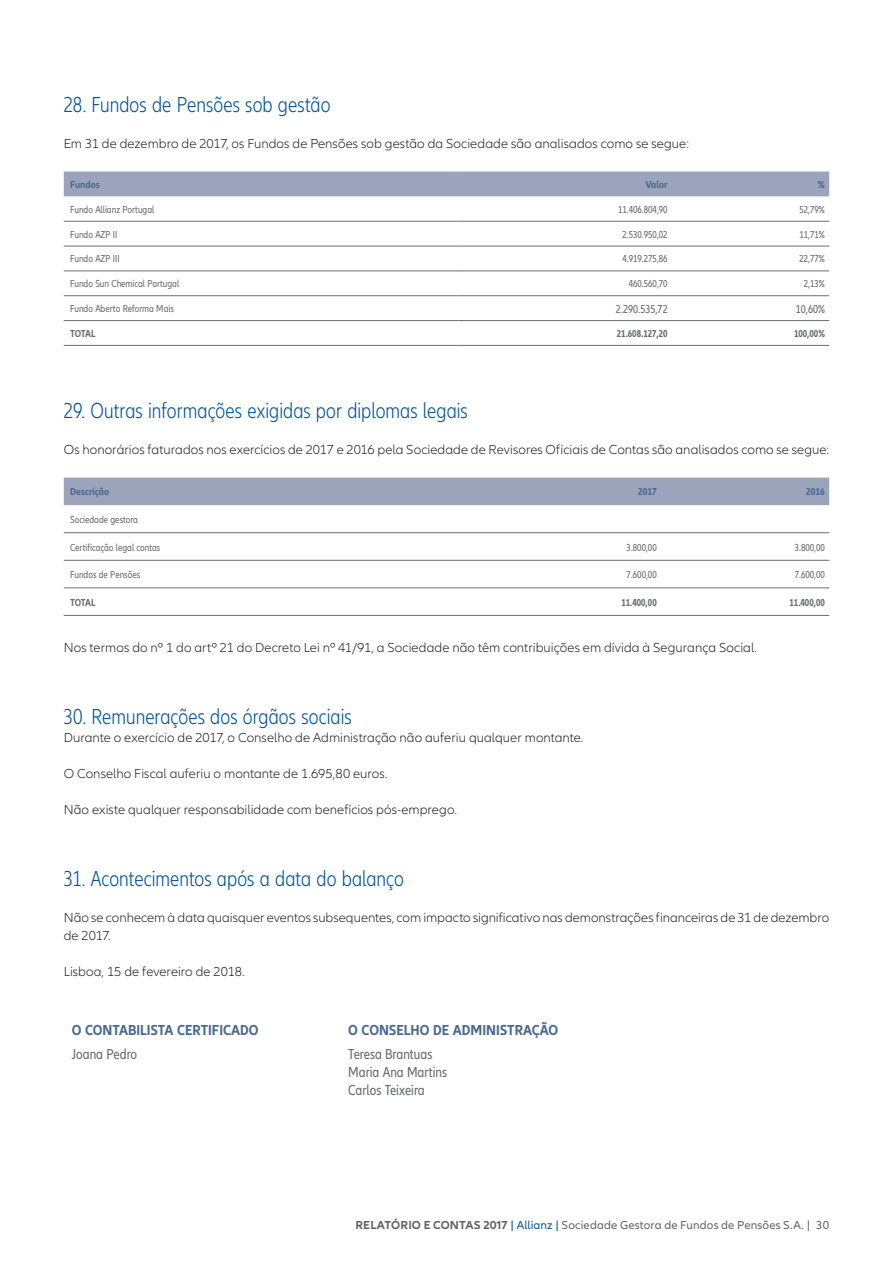
<style>
.page{position:relative;width:893px;height:1263px;background:#fff}
.page>*{position:absolute;margin:0;border:0;box-sizing:border-box;transform-origin:0 0}
.t1{font:300 condensed 22.5px "Allianz Neo";letter-spacing:.005em;color:#015399}
.t2{font:condensed 15px/18px "Allianz Neo";color:#6c6d70}
.t3{font:700 condensed 15px "Allianz Neo";color:#496a8e;scale:1.06 1}
.t4{font:300 13.5px/18px "Allianz Neo";color:#231f20}
.t5{font:12px "Allianz Neo";letter-spacing:.01em;color:#636366}
.t6{font:condensed 12px "Allianz Neo";color:#6c6d70}
.t7{font:condensed 10.5px "Allianz Neo";color:#6c6d70}
.t8{font:700 condensed 10.5px "Allianz Neo";color:#6c6d70}
.t9{font:700 condensed 10.5px "Allianz Neo";color:#496a8e;scale:1.06 1}
.s1{font-weight:700}
.s2{color:#015399}
</style>
<div class="page">
<div style="left:64px;top:172px;width:765px;height:24px;background:#9ca4bb"></div>
<hr style="left:64px;top:221px;width:394px;height:1px;background:#6c6d70">
<hr style="left:458px;top:221px;width:214px;height:1px;background:#6c6d70">
<hr style="left:672px;top:221px;width:157px;height:1px;background:#6c6d70">
<hr style="left:64px;top:246px;width:394px;height:1px;background:#6c6d70">
<hr style="left:458px;top:246px;width:214px;height:1px;background:#6c6d70">
<hr style="left:672px;top:246px;width:157px;height:1px;background:#6c6d70">
<hr style="left:64px;top:271px;width:394px;height:1px;background:#6c6d70">
<hr style="left:458px;top:271px;width:214px;height:1px;background:#6c6d70">
<hr style="left:672px;top:271px;width:157px;height:1px;background:#6c6d70">
<hr style="left:64px;top:295px;width:394px;height:1px;background:#6c6d70">
<hr style="left:458px;top:295px;width:214px;height:1px;background:#6c6d70">
<hr style="left:672px;top:295px;width:157px;height:1px;background:#6c6d70">
<hr style="left:64px;top:320px;width:394px;height:1px;background:#6c6d70">
<hr style="left:458px;top:320px;width:214px;height:1px;background:#6c6d70">
<hr style="left:672px;top:320px;width:157px;height:1px;background:#6c6d70">
<hr style="left:64px;top:345px;width:394px;height:1px;background:#6c6d70">
<hr style="left:458px;top:345px;width:214px;height:1px;background:#6c6d70">
<hr style="left:672px;top:345px;width:157px;height:1px;background:#6c6d70">
<div style="left:64px;top:478px;width:765px;height:27px;background:#9ca4bb"></div>
<hr style="left:64px;top:532px;width:429px;height:1px;background:#6c6d70">
<hr style="left:493px;top:532px;width:168px;height:1px;background:#6c6d70">
<hr style="left:661px;top:532px;width:168px;height:1px;background:#6c6d70">
<hr style="left:64px;top:560px;width:429px;height:1px;background:#6c6d70">
<hr style="left:493px;top:560px;width:168px;height:1px;background:#6c6d70">
<hr style="left:661px;top:560px;width:168px;height:1px;background:#6c6d70">
<hr style="left:64px;top:588px;width:429px;height:1px;background:#6c6d70">
<hr style="left:493px;top:588px;width:168px;height:1px;background:#6c6d70">
<hr style="left:661px;top:588px;width:168px;height:1px;background:#6c6d70">
<hr style="left:64px;top:615px;width:429px;height:1px;background:#6c6d70">
<hr style="left:493px;top:615px;width:168px;height:1px;background:#6c6d70">
<hr style="left:661px;top:615px;width:168px;height:1px;background:#6c6d70">
<h1 class="t1" style="left:64px;top:91px;width:268px">28. Fundos de Pensões sob gestão</h1>
<p class="t4" style="left:64px;top:134px;width:627px">Em 31 de dezembro de 2017, os Fundos de Pensões sob gestão da Sociedade são analisados como se segue:</p>
<p class="t9" style="left:70px;top:178px;width:29px">Fundos</p>
<p class="t9" style="left:645px;top:178px;width:23px">Valor</p>
<p class="t9" style="left:818px;top:178px;width:8px">%</p>
<p class="t7" style="left:70px;top:203px;width:86px">Fundo Allianz Portugal</p>
<p class="t7" style="left:618px;top:203px;width:51px">11.406.804,90</p>
<p class="t7" style="left:799px;top:203px;width:27px">52,79%</p>
<p class="t7" style="left:70px;top:228px;width:49px">Fundo AZP II</p>
<p class="t7" style="left:622px;top:228px;width:47px">2.530.950,02</p>
<p class="t7" style="left:799px;top:228px;width:27px">11,71%</p>
<p class="t7" style="left:70px;top:253px;width:51px">Fundo AZP III</p>
<p class="t7" style="left:622px;top:253px;width:47px">4.919.275,86</p>
<p class="t7" style="left:799px;top:253px;width:27px">22,77%</p>
<p class="t7" style="left:70px;top:278px;width:111px">Fundo Sun Chemical Portugal</p>
<p class="t7" style="left:629px;top:278px;width:40px">460.560,70</p>
<p class="t7" style="left:804px;top:278px;width:23px">2,13%</p>
<p class="t7" style="left:70px;top:303px;width:105px">Fundo Aberto Reforma Mais</p>
<p class="t6" style="left:616px;top:302px;width:53px">2.290.535,72</p>
<p class="t6" style="left:796px;top:302px;width:31px">10,60%</p>
<p class="t8" style="left:70px;top:327px;width:27px">TOTAL</p>
<p class="t8" style="left:617px;top:327px;width:52px">21.608.127,20</p>
<p class="t8" style="left:794px;top:327px;width:32px">100,00%</p>
<h1 class="t1" style="left:64px;top:397px;width:406px">29. Outras informações exigidas por diplomas legais</h1>
<p class="t4" style="left:64px;top:440px;width:767px">Os honorários faturados nos exercícios de 2017 e 2016 pela Sociedade de Revisores Oficiais de Contas são analisados como se segue:</p>
<p class="t9" style="left:70px;top:486px;width:38px">Descrição</p>
<p class="t9" style="left:638px;top:486px;width:19px">2017</p>
<p class="t9" style="left:806px;top:486px;width:19px">2016</p>
<p class="t7" style="left:70px;top:513px;width:69px">Sociedade gestora</p>
<p class="t7" style="left:70px;top:541px;width:92px">Certificação legal contas</p>
<p class="t7" style="left:627px;top:541px;width:32px">3.800,00</p>
<p class="t7" style="left:795px;top:541px;width:32px">3.800,00</p>
<p class="t7" style="left:70px;top:569px;width:72px">Fundos de Pensões</p>
<p class="t7" style="left:627px;top:569px;width:32px">7.600,00</p>
<p class="t7" style="left:795px;top:569px;width:32px">7.600,00</p>
<p class="t8" style="left:70px;top:596px;width:27px">TOTAL</p>
<p class="t8" style="left:621px;top:596px;width:37px">11.400,00</p>
<p class="t8" style="left:789px;top:596px;width:37px">11.400,00</p>
<p class="t4" style="left:64px;top:638px;width:695px">Nos termos do nº 1 do artº 21 do Decreto Lei nº 41/91, a Sociedade não têm contribuições em dívida à Segurança Social.</p>
<h1 class="t1" style="left:64px;top:703px;width:289px">30. Remunerações dos órgãos sociais</h1>
<p class="t4" style="left:64px;top:728px;width:521px">Durante o exercício de 2017, o Conselho de Administração não auferiu qualquer montante.</p>
<p class="t4" style="left:64px;top:764px;width:325px">O Conselho Fiscal auferiu o montante de 1.695,80 euros.</p>
<p class="t4" style="left:64px;top:800px;width:395px">Não existe qualquer responsabilidade com benefícios pós-emprego.</p>
<h1 class="t1" style="left:64px;top:865px;width:342px">31. Acontecimentos após a data do balanço</h1>
<p class="t4" style="left:64px;top:908px;width:767px">Não se conhecem à data quaisquer eventos subsequentes, com impacto significativo nas demonstrações financeiras de 31 de dezembro de 2017.</p>
<p class="t4" style="left:64px;top:962px;width:182px">Lisboa, 15 de fevereiro de 2018.</p>
<p class="t3" style="left:72px;top:1021px;width:178px">O CONTABILISTA CERTIFICADO</p>
<p class="t3" style="left:348px;top:1021px;width:199px">O CONSELHO DE ADMINISTRAÇÃO</p>
<p class="t2" style="left:72px;top:1045px;width:67px">Joana Pedro</p>
<p class="t2" style="left:348px;top:1045px;width:100px">Teresa Brantuas<br>Maria Ana Martins<br>Carlos Teixeira</p>
<p class="t5" style="left:355px;top:1218px;width:475px"><span class="s1">RELATÓRIO E CONTAS 2017</span> <span class="s2">| Allianz |</span> Sociedade Gestora de Fundos de Pensões S.A. | 30</p>
</div>
